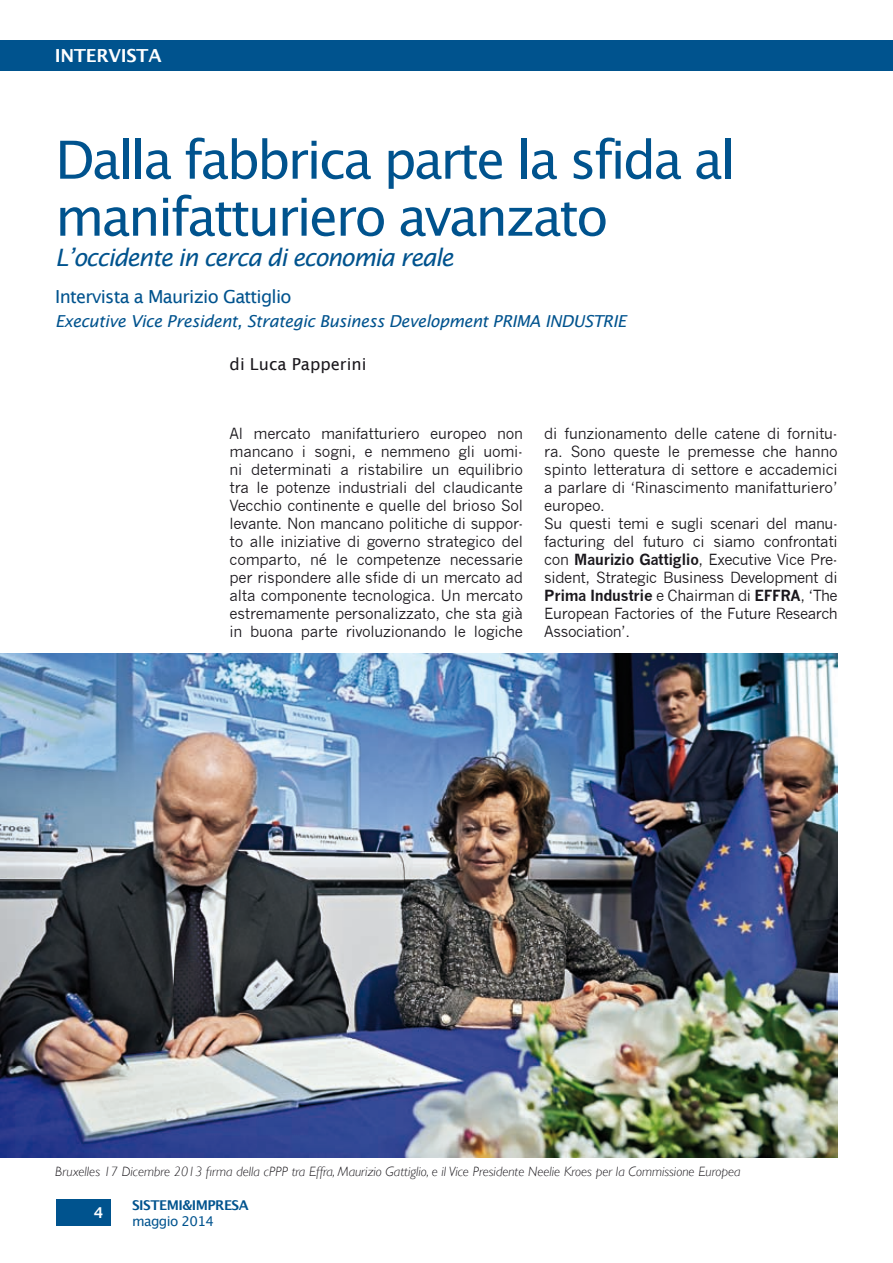
<style>
.page{position:relative;width:893px;height:1263px;background:#fff}
.page>*{position:absolute;margin:0;border:0;box-sizing:border-box;transform-origin:0 0}
.t1{font:52.5px/57px "Lucida Sans";letter-spacing:-.05em;color:#00538e}
.t2{font:italic 24px "Lucida Sans";letter-spacing:-.05em;color:#00538e}
.t3{font:18px "Lucida Sans";letter-spacing:-.04em;color:#00538e}
.t4{font:600 18px "Lucida Sans";letter-spacing:-.02em;color:#fff}
.t5{font:italic 16.5px "Lucida Sans";letter-spacing:-.025em;color:#00538e}
.t6{font:16.5px "Lucida Sans";color:#1a171c}
.t7{font:15px/18px "News Gothic";letter-spacing:-.025em;color:#1a171c;text-align:justify}
.t8{font:600 15px "Lucida Sans";color:#fff}
.t9{font:italic 300 13.5px "Gill Sans";color:#1a171c}
.t10{font:700 13.5px "Lucida Grande";letter-spacing:-.04em;color:#00538e}
.t11{font:13.5px "Lucida Grande";letter-spacing:-.04em;color:#00538e}
.s1{font-weight:700}
</style>
<div class="page">
<div style="left:0;top:40px;width:893px;height:31px;background:#00538e"></div>
<div style="left:56px;top:1199px;width:54px;height:27px;background:#00538e"></div>
<img style="left:0;top:653px;width:838px;height:504px">
<p class="t4" style="left:55px;top:46px;width:108px">INTERVISTA</p>
<h1 class="t1" style="left:55px;top:131px;width:681px">Dalla fabbrica parte la sfida al manifatturiero avanzato</h1>
<h2 class="t2" style="left:55px;top:243px;width:400px">L’occidente in cerca di economia reale</h2>
<p class="t3" style="left:55px;top:286px;width:238px">Intervista a Maurizio Gattiglio</p>
<p class="t5" style="left:55px;top:312px;width:572px">Executive Vice President, Strategic Business Development Prima Industrie</p>
<p class="t6" style="left:230px;top:355px;width:138px">di Luca Papperini</p>
<p class="t7" style="left:230px;top:424px;width:295px">Al mercato manifatturiero europeo non mancano i sogni, e nemmeno gli uomi&shy;ni determinati a ristabilire un equilibrio tra le potenze industriali del claudicante Vecchio continente e quelle del brioso Sol levante. Non mancano politiche di suppor&shy;to alle iniziative di governo strategico del comparto, né le competenze necessarie per rispondere alle sfide di un mercato ad alta componente tecnologica. Un mercato estremamente personalizzato, che sta già in buona parte rivoluzionando le logiche</p>
<p class="t7" style="left:544px;top:424px;width:295px;text-align:left">di funzionamento delle catene di fornitu&shy;ra. Sono queste le premesse che hanno spinto letteratura di settore e accademici a parlare di ‘Rinascimento manifatturiero’ europeo.<br>Su questi temi e sugli scenari del manu&shy;facturing del futuro ci siamo confrontati con <span class="s1">Maurizio Gattiglio</span>, Executive Vice Pre&shy;sident, Strategic Business Development di <span class="s1">Prima Industrie</span> e Chairman di <span class="s1">EFFRA</span>, ‘The European Factories of the Future Research Association’.</p>
<p class="t9" style="left:55px;top:1163px;width:687px">Bruxelles 17 Dicembre 2013 firma della cPPP tra Effra, Maurizio Gattiglio, e il Vice Presidente Neelie Kroes per la Commissione Europea</p>
<p class="t8" style="left:94px;top:1204px;width:11px">4</p>
<p class="t10" style="left:132px;top:1194px;width:118px">SISTEMI&amp;IMPRESA</p>
<p class="t11" style="left:132px;top:1213px;width:84px">maggio 2014</p>
</div>
